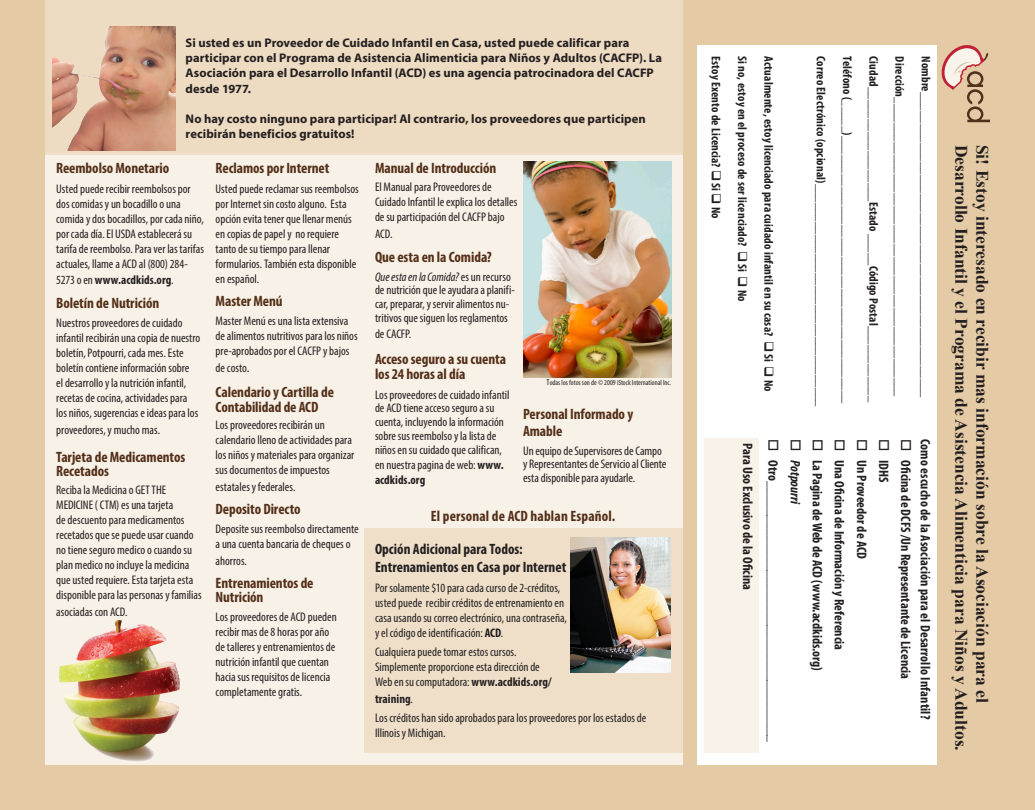
<style>
.page{position:relative;width:1035px;height:810px;background:#e4caa5}
.page>*{position:absolute;margin:0;border:0;box-sizing:border-box;transform-origin:0 0}
.t1{font:700 17.5px "Times New Roman";color:#231f20}
.Left_Header{font:700 condensed 15px/13.8px "Myriad Pro";letter-spacing:-.005em;color:#532f18}
.Left_Header-2{font:700 condensed 15px/18px "Myriad Pro";color:#231f20}
.t2{font:700 condensed 13.75px/25.5px "Myriad Pro";color:#231f20}
.t3{font:italic 700 condensed 13.75px "Myriad Pro";color:#231f20}
.Left_Header-3{font:condensed 12.5px/15px "Myriad Pro";color:#231f20}
.Left_Header-4{font:700 condensed 12.5px "Myriad Pro";letter-spacing:.01em;color:#231f20}
.Left_Header-5{font:700 12.5px/15px "Myriad Pro";letter-spacing:.005em;color:#231f20}
.Recipe_Ingredients{font:condensed 7.5px "Myriad Pro";color:#231f20}
.s1{font-weight:400}
.s2{font-size:13.75px}
.s3{font-style:italic}
.s4{font-weight:700}
.s5{font-size:8.75px}
</style>
<div class="page">
<div style="left:45px;top:153px;width:637px;height:612px;background:#f8f1e7"></div>
<img style="left:523px;top:162px;width:148px;height:215px">
<div style="left:364px;top:528px;width:318px;height:225px;background:#efdec6"></div>
<div style="left:45px;top:0;width:637px;height:155px;background:#efdec6"></div>
<div style="left:698px;top:45px;width:239px;height:720px;background:#fff"></div>
<div style="left:704px;top:439px;width:55px;height:314px;background:#f8f1e7"></div>
<svg style="left:942px;top:45px;width:48px;height:77px"></svg>
<img style="left:52px;top:27px;width:123px;height:123px">
<img style="left:59px;top:620px;width:121px;height:141px">
<img style="left:571px;top:537px;width:99px;height:135px">
<p class="Left_Header-5" style="left:186px;top:35px;width:478px">Si usted es un Proveedor de Cuidado Infantil en Casa, usted puede calificar para participar con el Programa de Asistencia Alimenticia para Niños y Adultos (CACFP). La<br>Asociación para el Desarrollo Infantil (ACD) es una agencia patrocinadora del CACFP</p>
<p class="Left_Header-5" style="left:186px;top:81px;width:67px">desde 1977.</p>
<p class="Left_Header-5" style="left:186px;top:111px;width:462px">No hay costo ninguno para participar! Al contrario, los proveedores que participen recibirán beneficios gratuitos!</p>
<p class="Left_Header" style="left:56px;top:161px;width:115px">Reembolso Monetario</p>
<p class="Left_Header-3" style="left:56px;top:181px;width:149px">Usted puede recibir reembolsos por dos comidas y un bocadillo o una comida y dos bocadillos, por cada niño, por cada día. El USDA establecerá su tarifa de reembolso. Para ver las tarifas actuales, llame a ACD al (800) 284-</p>
<p class="Left_Header-4" style="left:56px;top:272px;width:119px"><span class="s1">5273 o en</span> www.acdkids.org<span class="s1">.</span></p>
<p class="Left_Header" style="left:56px;top:296px;width:105px">Boletín de Nutrición</p>
<p class="Left_Header-3" style="left:56px;top:316px;width:146px">Nuestros proveedores de cuidado infantil recibirán una copia de nuestro boletín, Potpourri, cada mes. Este boletín contiene información sobre<br>el desarrollo y la nutrición infantil, recetas de cocina, actividades para los niños, sugerencias e ideas para los</p>
<p class="Left_Header-3" style="left:56px;top:422px;width:105px">proveedores, y mucho mas.</p>
<p class="Left_Header" style="left:56px;top:450px;width:131px">Tarjeta de Medicamentos<br>Recetados</p>
<p class="Left_Header-3" style="left:56px;top:482px;width:147px">Reciba la Medicina o GET THE MEDICINE ( CTM) es una tarjeta<br>de descuento para medicamentos recetados que se puede usar cuando no tiene seguro medico o cuando su plan medico no incluye la medicina que usted requiere. Esta tarjeta esta disponible para las personas y familias</p>
<p class="Left_Header-3" style="left:56px;top:604px;width:73px">asociadas con ACD.</p>
<p class="Left_Header" style="left:216px;top:161px;width:115px">Reclamos por Internet</p>
<p class="Left_Header-3" style="left:216px;top:181px;width:145px">Usted puede reclamar sus reembolsos por Internet sin costo alguno. Esta opción evita tener que llenar menús en copias de papel y no requiere tanto de su tiempo para llenar formularios. También esta disponible en español.</p>
<p class="Left_Header" style="left:216px;top:294px;width:69px">Master Menú</p>
<p class="Left_Header-3" style="left:216px;top:313px;width:144px">Master Menú es una lista extensiva de alimentos nutritivos para los niños pre-aprobados por el CACFP y bajos</p>
<p class="Left_Header-3" style="left:216px;top:360px;width:35px">de costo<span class="s2">.</span></p>
<p class="Left_Header" style="left:216px;top:384px;width:120px;line-height:15px">Calendario y Cartilla de<br>Contabilidad de ACD</p>
<p class="Left_Header-3" style="left:216px;top:417px;width:140px">Los proveedores recibirán un calendario lleno de actividades para los niños y materiales para organizar sus documentos de impuestos</p>
<p class="Left_Header-3" style="left:216px;top:479px;width:81px">estatales y federales.</p>
<p class="Left_Header" style="left:216px;top:502px;width:87px">Deposito Directo</p>
<p class="Left_Header-3" style="left:216px;top:521px;width:145px">Deposite sus reembolso directamente a una cuenta bancaria de cheques o</p>
<p class="Left_Header-3" style="left:216px;top:553px;width:33px">ahorros.</p>
<p class="Left_Header" style="left:216px;top:576px;width:99px">Entrenamientos de<br>Nutrición</p>
<p class="Left_Header-3" style="left:216px;top:609px;width:123px">Los proveedores de ACD pueden recibir mas de 8 horas por año de talleres y entrenamientos de nutrición infantil que cuentan hacia sus requisitos de licencia completamente gratis.</p>
<p class="Left_Header" style="left:375px;top:161px;width:123px">Manual de Introducción</p>
<p class="Left_Header-3" style="left:375px;top:180px;width:144px">El Manual para Proveedores de<br>Cuidado Infantil le explica los detalles de su participación del CACFP bajo</p>
<p class="Left_Header-3" style="left:375px;top:226px;width:19px">ACD.</p>
<p class="Left_Header" style="left:375px;top:250px;width:118px">Que esta en la Comida?</p>
<p class="Left_Header-3" style="left:375px;top:269px;width:141px;line-height:13.8px"><span class="s3">Que esta en la Comida?</span> es un recurso de nutrición que le ayudara a planifi&shy;car, preparar, y servir alimentos nu&shy;tritivos que siguen los reglamentos</p>
<p class="Left_Header-3" style="left:375px;top:327px;width:38px">de CACFP.</p>
<p class="Left_Header" style="left:375px;top:351px;width:133px;line-height:15px">Acceso seguro a su cuenta los 24 horas al día</p>
<p class="Left_Header-3" style="left:375px;top:387px;width:136px;line-height:13.8px">Los proveedores de cuidado infantil de ACD tiene acceso seguro a su cuenta, incluyendo la información sobre sus reembolso y la lista de niños en su cuidado que califican,</p>
<p class="Left_Header-3" style="left:375px;top:457px;width:130px">en nuestra pagina de web: <span class="s4">www. acdkids.org</span></p>
<p class="Left_Header" style="left:431px;top:509px;width:186px">El personal de ACD hablan Español.</p>
<p class="Left_Header-2" style="left:375px;top:540px;width:193px">Opción Adicional para Todos:<br>Entrenamientos en Casa por Internet</p>
<p class="Left_Header-3" style="left:375px;top:580px;width:193px">Por solamente $10 para cada curso de 2-créditos, usted puede recibir créditos de entrenamiento en casa usando su correo electrónico, una contraseña, y el código de identificación: <span class="s4">ACD</span>.</p>
<p class="Left_Header-3" style="left:375px;top:644px;width:178px">Cualquiera puede tomar estos cursos.<br>Simplemente proporcione esta dirección de<br>Web en su computadora: <span class="s4">www.acdkids.org/</span></p>
<p class="Left_Header-4" style="left:375px;top:691px;width:39px">training<span class="s1">.</span></p>
<p class="Left_Header-3" style="left:375px;top:710px;width:273px">Los créditos han sido aprobados para los proveedores por los estados de<br>Illinois y Michigan.</p>
<p class="Recipe_Ingredients" style="left:547px;top:378px;width:126px"><span class="s5">T</span>odas los fotos son de © 2009 iStock International Inc.</p>
<p class="Left_Header" style="left:523px;top:407px;width:112px">Personal Informado y</p>
<p class="Left_Header" style="left:523px;top:424px;width:41px">Amable</p>
<p class="Left_Header-3" style="left:523px;top:443px;width:145px;line-height:13.8px">Un equipo de Supervisores de Campo y Representantes de Servicio al Cliente esta disponible para ayudarle.</p>
<p class="Left_Header-4" style="left:724px;top:56px;width:164px;rotate:90deg">Estoy Exento de Licencia? ❑ Si ❑ No</p>
<p class="Left_Header-4" style="left:750px;top:56px;width:247px;rotate:90deg">Si no, estoy en el proceso de ser licenciado? ❑ Si ❑ No</p>
<p class="Left_Header-4" style="left:776px;top:56px;width:337px;rotate:90deg">Actualmente, estoy licenciado para cuidado infantil en su casa? ❑ Si ❑ No</p>
<p class="Left_Header-4" style="left:829px;top:56px;width:352px;rotate:90deg">Correo Electrónico (opcional)___________________________________</p>
<p class="Left_Header-4" style="left:855px;top:56px;width:348px;rotate:90deg">Teléfono (_____)__________________________________________</p>
<p class="Left_Header-4" style="left:881px;top:56px;width:347px;rotate:90deg">Ciudad__________________Estado _____Código Postal____________</p>
<p class="Left_Header-4" style="left:908px;top:56px;width:342px;rotate:90deg">Dirección_______________________________________________</p>
<p class="Left_Header-4" style="left:934px;top:56px;width:343px;rotate:90deg">Nombre________________________________________________</p>
<p class="t2" style="left:786px;top:443px;width:301px;text-indent:17px;rotate:90deg">Otro______________________________________<br>Para Uso Exclusivo de la Oficina</p>
<p class="t3" style="left:804px;top:460px;width:46px;rotate:90deg">Potpourri</p>
<p class="t2" style="left:830px;top:460px;width:212px;rotate:90deg">La Pagina de Web de ACD (www.acdkids.org)</p>
<p class="t2" style="left:853px;top:460px;width:191px;rotate:90deg">Una Oficina de Información y Referencia</p>
<p class="t2" style="left:875px;top:460px;width:100px;rotate:90deg">Un Proveedor de ACD</p>
<p class="t2" style="left:897px;top:460px;width:24px;rotate:90deg">IDHS</p>
<p class="t2" style="left:939px;top:439px;width:282px;rotate:90deg">Como escucho de la Asociación para el Desarrollo Infantil?</p>
<p class="t2" style="left:919px;top:460px;width:221px;rotate:90deg">Oficina de DCFS /Un Representante de Licencia</p>
<p class="t1" style="left:973px;top:145px;width:608px;rotate:90deg">Desarrollo Infantil y el Programa de Asistencia Alimenticia para Niños y Adultos.</p>
<p class="t1" style="left:994px;top:145px;width:560px;rotate:90deg">Si! Estoy interesado en recibir mas información sobre la Asociación para el</p>
</div>
